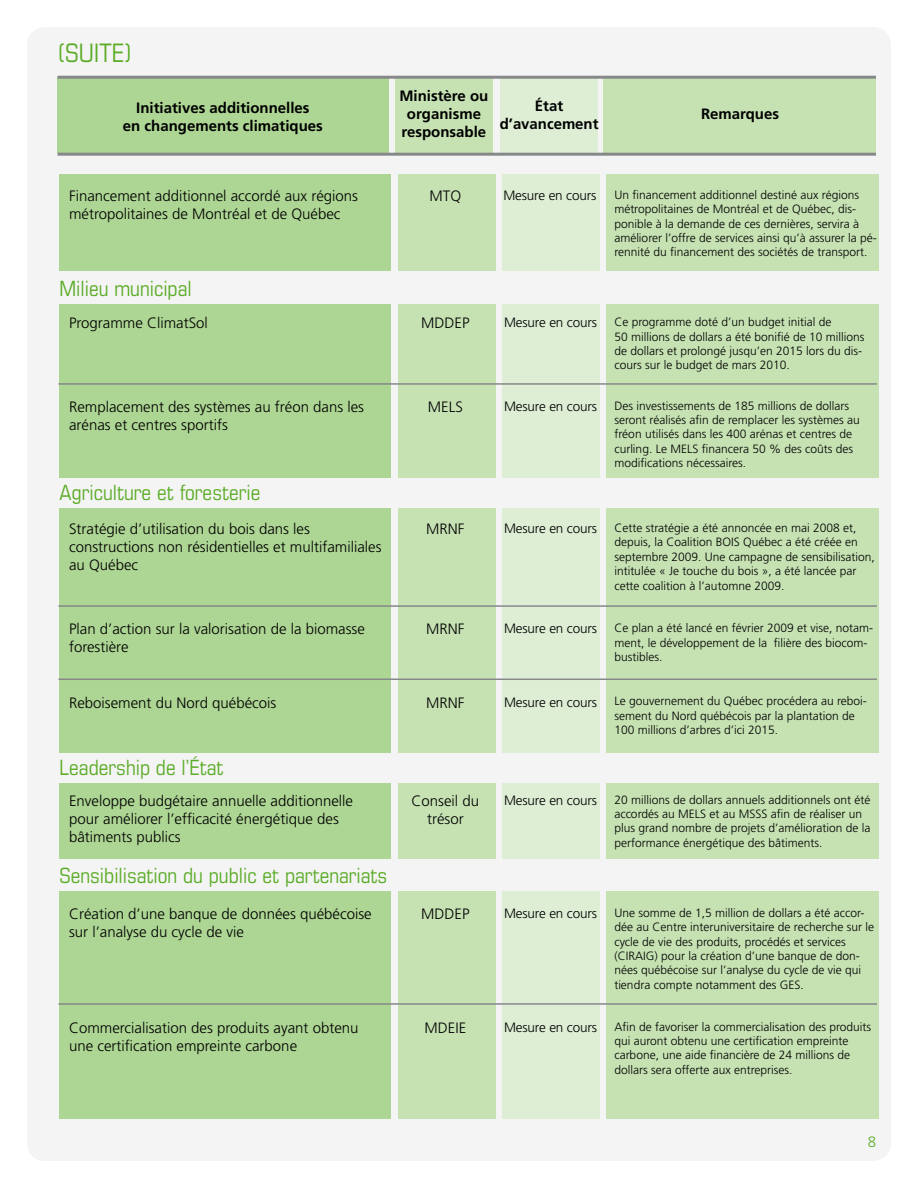
<style>
.page{position:relative;width:918px;height:1188px;background:#fff}
.page>*{position:absolute;margin:0;border:0;box-sizing:border-box;transform-origin:0 0}
.t1{font:condensed 25.5px "Eurostile";color:#5bac26}
.t2{font:condensed 21px "Eurostile";color:#5bac26}
.t3{font:300 15px/18px "Frutiger";color:#000}
.t4{font:700 15px/18px "Frutiger";color:#000;text-align:center}
.t5{font:300 15px "Frutiger";color:#5bac26}
.t6{font:300 13.5px "Frutiger";letter-spacing:-.01em;color:#000}
.t7{font:300 12px/14.4px "Frutiger";color:#000}
</style>
<div class="page">
<div style="left:27px;top:27px;width:864px;height:1134px;background:#f4f4f5;border-radius:18px"></div>
<div style="left:58px;top:77px;width:331px;height:76px;background:#add593"></div>
<div style="left:396px;top:77px;width:97px;height:76px;background:#c6e2b3"></div>
<div style="left:500px;top:77px;width:98px;height:76px;background:#deeed4"></div>
<div style="left:604px;top:77px;width:272px;height:76px;background:#c6e2b3"></div>
<hr style="left:58px;top:153px;width:818px;height:3px;background:#87888a">
<hr style="left:58px;top:76px;width:818px;height:3px;background:#87888a">
<div style="left:60px;top:174px;width:331px;height:97px;background:#add593"></div>
<div style="left:398px;top:174px;width:97px;height:97px;background:#c6e2b3"></div>
<div style="left:502px;top:174px;width:98px;height:97px;background:#deeed4"></div>
<div style="left:606px;top:174px;width:272px;height:97px;background:#c6e2b3"></div>
<div style="left:60px;top:304px;width:331px;height:173px;background:#add593"></div>
<div style="left:398px;top:304px;width:97px;height:173px;background:#c6e2b3"></div>
<div style="left:502px;top:304px;width:98px;height:173px;background:#deeed4"></div>
<div style="left:606px;top:304px;width:272px;height:173px;background:#c6e2b3"></div>
<div style="left:60px;top:508px;width:331px;height:245px;background:#add593"></div>
<div style="left:398px;top:508px;width:97px;height:245px;background:#c6e2b3"></div>
<div style="left:502px;top:508px;width:98px;height:245px;background:#deeed4"></div>
<div style="left:606px;top:508px;width:272px;height:245px;background:#c6e2b3"></div>
<div style="left:60px;top:783px;width:331px;height:76px;background:#add593"></div>
<div style="left:398px;top:783px;width:97px;height:76px;background:#c6e2b3"></div>
<div style="left:502px;top:783px;width:98px;height:76px;background:#deeed4"></div>
<div style="left:606px;top:783px;width:272px;height:76px;background:#c6e2b3"></div>
<hr style="left:58px;top:383px;width:819px;height:2px;background:#87888a">
<hr style="left:58px;top:605px;width:819px;height:2px;background:#87888a">
<hr style="left:58px;top:679px;width:819px;height:1px;background:#87888a">
<div style="left:60px;top:891px;width:331px;height:228px;background:#add593"></div>
<div style="left:398px;top:891px;width:97px;height:228px;background:#c6e2b3"></div>
<div style="left:502px;top:891px;width:98px;height:228px;background:#deeed4"></div>
<div style="left:606px;top:891px;width:272px;height:228px;background:#c6e2b3"></div>
<hr style="left:58px;top:1003px;width:819px;height:2px;background:#87888a">
<h1 class="t1" style="left:58px;top:38px;width:76px">(SUITE)</h1>
<p class="t4" style="left:123px;top:99px;width:202px">Initiatives additionnelles<br>en changements climatiques</p>
<p class="t4" style="left:701px;top:105px;width:80px">Remarques</p>
<p class="t4" style="left:399px;top:87px;width:90px">Ministère ou organisme responsable</p>
<p class="t4" style="left:500px;top:96px;width:100px">État d’avancement</p>
<p class="t3" style="left:69px;top:187px;width:290px">Financement additionnel accordé aux régions métropolitaines de Montréal et de Québec</p>
<p class="t3" style="left:430px;top:187px;width:33px">MTQ</p>
<p class="t6" style="left:503px;top:188px;width:95px">Mesure en cours</p>
<p class="t7" style="left:614px;top:188px;width:264px">Un financement additionnel destiné aux régions métropolitaines de Montréal et de Québec, dis&shy;ponible à la demande de ces dernières, servira à améliorer l’offre de services ainsi qu’à assurer la pé&shy;rennité du financement des sociétés de transport.</p>
<h2 class="t2" style="left:60px;top:276px;width:134px">Milieu municipal</h2>
<p class="t3" style="left:69px;top:314px;width:140px">Programme ClimatSol</p>
<p class="t3" style="left:69px;top:398px;width:297px">Remplacement des systèmes au fréon dans les arénas et centres sportifs</p>
<p class="t3" style="left:421px;top:314px;width:50px">MDDEP</p>
<p class="t3" style="left:428px;top:398px;width:36px">MELS</p>
<p class="t6" style="left:504px;top:315px;width:95px">Mesure en cours</p>
<p class="t6" style="left:504px;top:398px;width:95px">Mesure en cours</p>
<p class="t7" style="left:614px;top:315px;width:252px">Ce programme doté d’un budget initial de<br>50 millions de dollars a été bonifié de 10 millions de dollars et prolongé jusqu’en 2015 lors du dis&shy;cours sur le budget de mars 2010.</p>
<p class="t7" style="left:614px;top:398px;width:247px">Des investissements de 185 millions de dollars seront réalisés afin de remplacer les systèmes au fréon utilisés dans les 400 arénas et centres de curling. Le MELS financera 50 % des coûts des modifications nécessaires.</p>
<h2 class="t2" style="left:60px;top:480px;width:203px">Agriculture et foresterie</h2>
<p class="t3" style="left:69px;top:520px;width:314px">Stratégie d’utilisation du bois dans les constructions non résidentielles et multifamiliales au Québec</p>
<p class="t3" style="left:69px;top:621px;width:297px">Plan d’action sur la valorisation de la biomasse forestière</p>
<p class="t3" style="left:69px;top:694px;width:209px">Reboisement du Nord québécois</p>
<p class="t3" style="left:426px;top:520px;width:40px">MRNF</p>
<p class="t3" style="left:426px;top:621px;width:40px">MRNF</p>
<p class="t3" style="left:426px;top:694px;width:40px">MRNF</p>
<p class="t6" style="left:504px;top:521px;width:95px">Mesure en cours</p>
<p class="t6" style="left:504px;top:620px;width:95px">Mesure en cours</p>
<p class="t6" style="left:504px;top:694px;width:95px">Mesure en cours</p>
<p class="t7" style="left:614px;top:521px;width:262px">Cette stratégie a été annoncée en mai 2008 et, depuis, la Coalition BOIS Québec a été créée en septembre 2009. Une campagne de sensibilisation, intitulée « Je touche du bois », a été lancée par cette coalition à l’automne 2009.</p>
<p class="t7" style="left:614px;top:621px;width:260px">Ce plan a été lancé en février 2009 et vise, notam&shy;ment, le développement de la filière des biocom&shy;bustibles.</p>
<p class="t7" style="left:614px;top:694px;width:254px">Le gouvernement du Québec procédera au reboi&shy;sement du Nord québécois par la plantation de<br>100 millions d’arbres d’ici 2015.</p>
<h2 class="t2" style="left:60px;top:755px;width:166px">Leadership de l’État</h2>
<p class="t3" style="left:69px;top:792px;width:285px">Enveloppe budgétaire annuelle additionnelle pour améliorer l’efficacité énergétique des bâtiments publics</p>
<p class="t3" style="left:412px;top:792px;width:69px;text-align:center">Conseil du trésor</p>
<p class="t6" style="left:504px;top:792px;width:95px">Mesure en cours</p>
<p class="t7" style="left:614px;top:792px;width:258px">20 millions de dollars annuels additionnels ont été accordés au MELS et au MSSS afin de réaliser un plus grand nombre de projets d’amélioration de la performance énergétique des bâtiments.</p>
<h2 class="t2" style="left:60px;top:862px;width:329px">Sensibilisation du public et partenariats</h2>
<p class="t3" style="left:69px;top:905px;width:304px">Création d’une banque de données québécoise sur l’analyse du cycle de vie</p>
<p class="t3" style="left:69px;top:905px;width:305px">Enveloppe budgétaire annuelle additionnelle pour améliorer l’efficacité énergétique des bâti-</p>
<p class="t7" style="left:614px;top:906px;width:258px">20 millions de dollars annuels additionnels ont été accordés au MELS et au MSSS afin de réaliser un plus grand nomb e e projets d’améliorat on de la performance énergétique des bâtiments.</p>
<p class="t3" style="left:412px;top:905px;width:69px">Conseil du</p>
<p class="t3" style="left:516px;top:905px;width:69px">Mesure en</p>
<p class="t7" style="left:614px;top:906px;width:261px">Une somme de 1,5 million de dollars a été accor&shy;dée au Centre interuniversitaire de recherche sur le cycle de vie des produits, procédés et services (CIRAIG) pour la création d’une banque de don&shy;nées québécoise sur l’analyse du cycle de vie qui tiendra compte notamment des GES.</p>
<p class="t7" style="left:614px;top:1019px;width:258px">Afin de favoriser la commercialisation des produits qui auront obtenu une certification empreinte carbone, une aide financière de 24 millions de dollars sera offerte aux entreprises.</p>
<p class="t6" style="left:504px;top:906px;width:95px">Mesure en cours</p>
<p class="t3" style="left:421px;top:905px;width:50px">MDDEP</p>
<p class="t3" style="left:69px;top:1019px;width:291px">Commercialisation des produits ayant obtenu une certification empreinte carbone</p>
<p class="t6" style="left:504px;top:1019px;width:95px">Mesure en cours</p>
<p class="t3" style="left:425px;top:1019px;width:43px">MDEIE</p>
<p class="t5" style="left:868px;top:1134px;width:10px">8</p>
</div>
